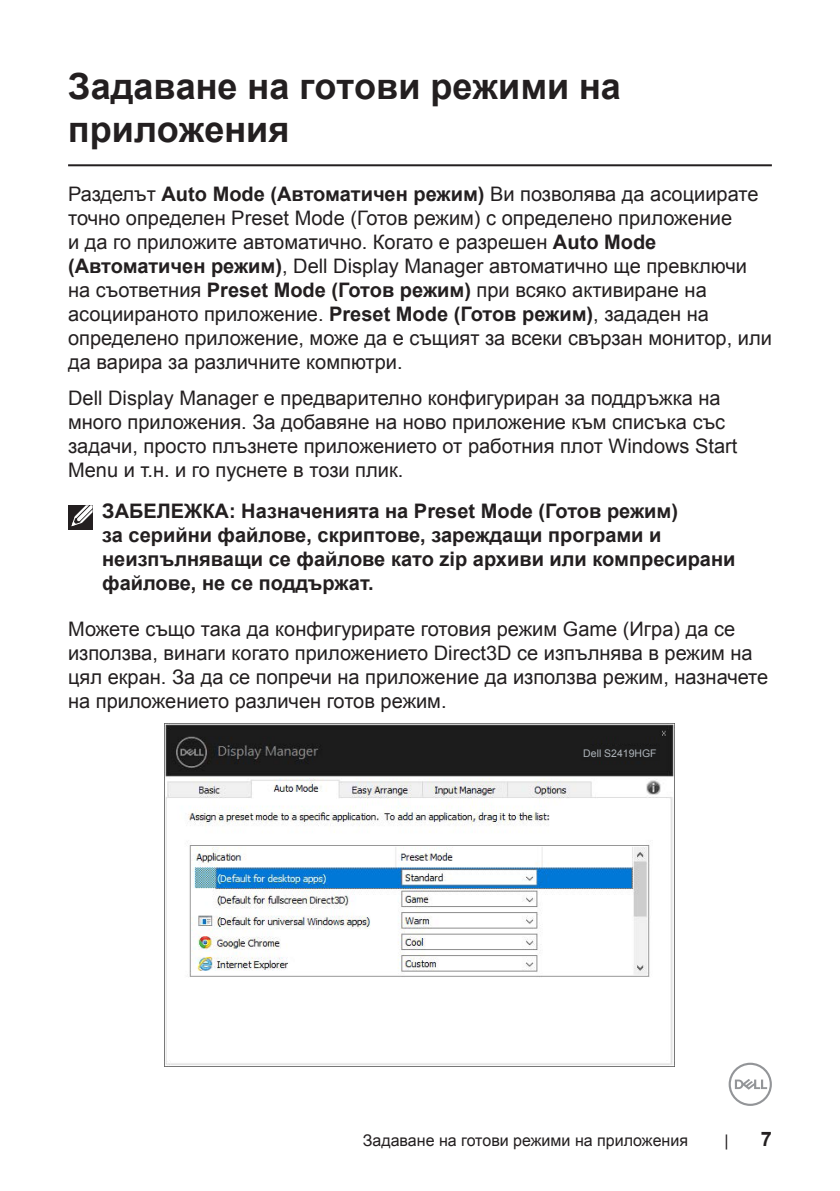
<style>
.page{position:relative;width:840px;height:1191px;background:#fff}
.page>*{position:absolute;margin:0;border:0;box-sizing:border-box;transform-origin:0 0}
.Head_1{font:700 36px/43.2px "Arial";color:#231f20}
.Paragraph{font:20px/24px "Arial";color:#231f20}
.Note{font:700 20px/24px "Arial";color:#231f20}
.t1{font:16px "Arial";color:#231f20}
.t2{font:10.4px "Arial";color:#aeb4ba}
.s1{font-weight:700}
</style>
<div class="page">
<svg style="left:728px;top:1062px;width:43px;height:44px"></svg>
<hr style="left:68px;top:164px;width:703px;height:2px;background:#231f20">
<img style="left:164px;top:723px;width:510px;height:343px">
<div style="left:580px;top:746px;width:79px;height:14px;background:#1b1b1b"></div>
<div style="left:68px;top:505px;width:24px;height:25px;background:#231f20"></div>
<svg style="left:71px;top:505px;width:22px;height:22px"></svg>
<p class="Head_1" style="left:68px;top:66px;width:554px">Задаване на готови режими на приложения</p>
<p class="Paragraph" style="left:68px;top:182px;width:705px">Разделът <span class="s1">Auto Mode (Автоматичен режим)</span> Ви позволява да асоциирате точно определен Preset Mode (Готов режим) с определено приложение<br>и да го приложите автоматично. Когато е разрешен <span class="s1">Auto Mode (Автоматичен режим)</span>, Dell Display Manager автоматично ще превключи на съответния <span class="s1">Preset Mode (Готов режим)</span> при всяко активиране на асоциираното приложение. <span class="s1">Preset Mode (Готов режим)</span>, зададен на определено приложение, може да е същият за всеки свързан монитор, или да варира за различните компютри.</p>
<p class="Paragraph" style="left:68px;top:386px;width:670px">Dell Display Manager е предварително конфигуриран за поддръжка на много приложения. За добавяне на ново приложение към списъка със задачи, просто плъзнете приложението от работния плот Windows Start Menu и т.н. и го пуснете в този плик.</p>
<p class="Note" style="left:102px;top:499px;width:634px">ЗАБЕЛЕЖКА: Назначенията на Preset Mode (Готов режим)<br>за серийни файлове, скриптове, зареждащи програми и неизпълняващи се файлове като zip архиви или компресирани файлове, не се поддържат.</p>
<p class="Paragraph" style="left:68px;top:617px;width:701px">Можете също така да конфигурирате готовия режим Game (Игра) да се използва, винаги когато приложението Direct3D се изпълнява в режим на цял екран. За да се попречи на приложение да използва режим, назначете на приложението различен готов режим.</p>
<p class="t2" style="left:583px;top:746px;width:75px">Dell S2419HGF</p>
<p class="t1" style="left:362px;top:1129px;width:326px">Задаване на готови режими на приложения</p>
<p class="t1" style="left:724px;top:1129px;width:6px">|</p>
<p class="Note" style="left:760px;top:1127px;width:13px">7</p>
</div>
